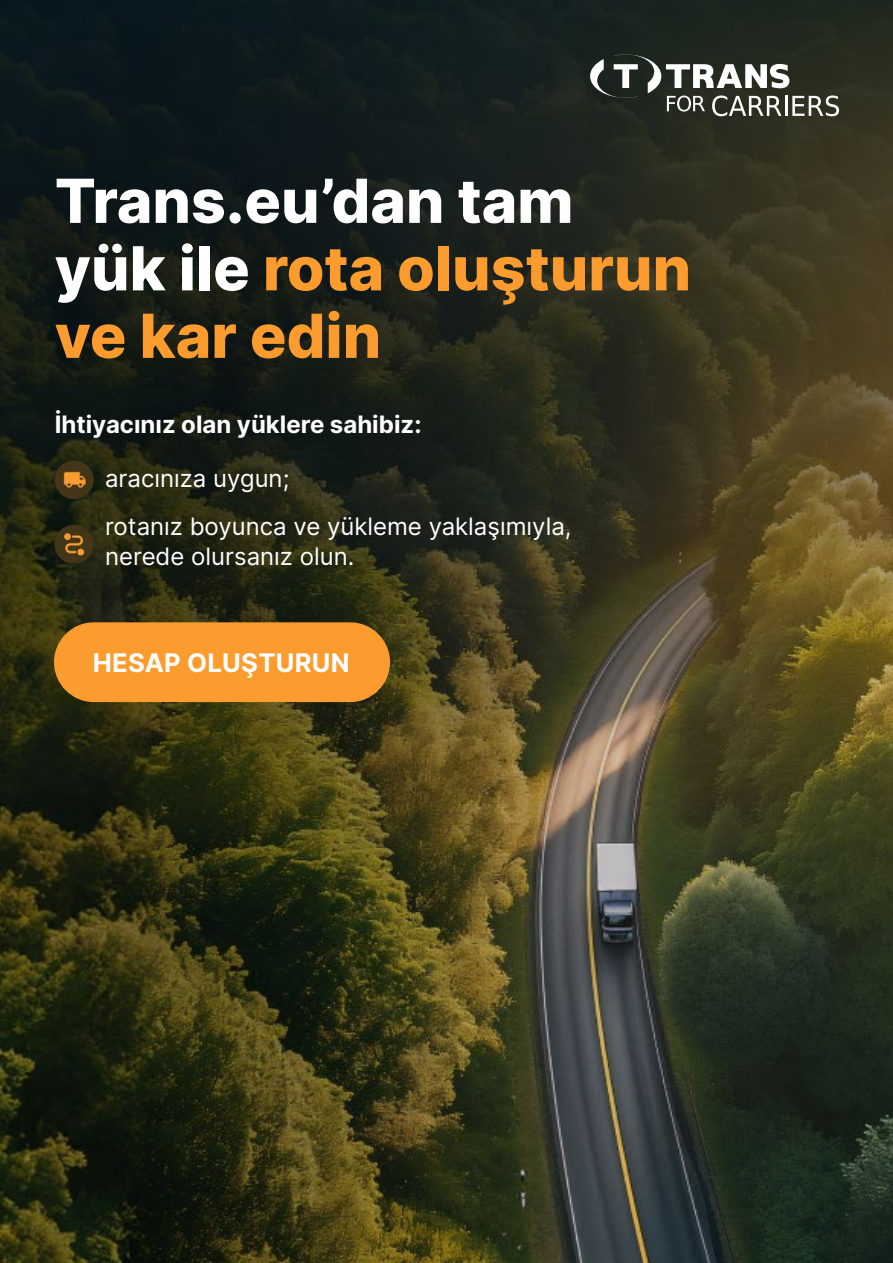
<style>
.page{position:relative;width:893px;height:1263px;background:#fff}
.page>*{position:absolute;margin:0;border:0;box-sizing:border-box;transform-origin:0 0}
.t1{font:800 60.75px/67.5px "Inter";color:#fc9c2e}
.t2{font:700 25.65px "Inter";letter-spacing:.01em;color:#fff}
.t3{font:24px/48px "Inter";color:#fff}
.t4{font:700 24px "Inter";color:#fff}
.s1{color:#fff}
</style>
<div class="page">
<img style="left:0;top:0;width:893px;height:1263px">
<div style="left:55px;top:623px;width:334px;height:78px;background:#fc9c2e;border-radius:39px"></div>
<div style="left:54px;top:622px;width:336px;height:80px;border:2px solid #fc9c2e;border-radius:39px"></div>
<img style="left:55px;top:460px;width:39px;height:38px">
<img style="left:55px;top:524px;width:39px;height:39px">
<svg style="left:590px;top:54px;width:249px;height:62px"></svg>
<h1 class="t1" style="left:55px;top:166px;width:638px"><span class="s1">Trans.eu’dan tam yük ile</span> rota oluşturun ve kar edin</h1>
<p class="t4" style="left:55px;top:407px;width:368px">İhtiyacınız olan yüklere sahibiz:</p>
<p class="t3" style="left:105px;top:453px;width:468px">aracınıza uygun;<br>rotanız boyunca ve yükleme yaklaşımıyla,</p>
<p class="t3" style="left:105px;top:531px;width:251px">nerede olursanız olun.</p>
<p class="t2" style="left:93px;top:644px;width:259px">HESAP OLUŞTURUN</p>
</div>
